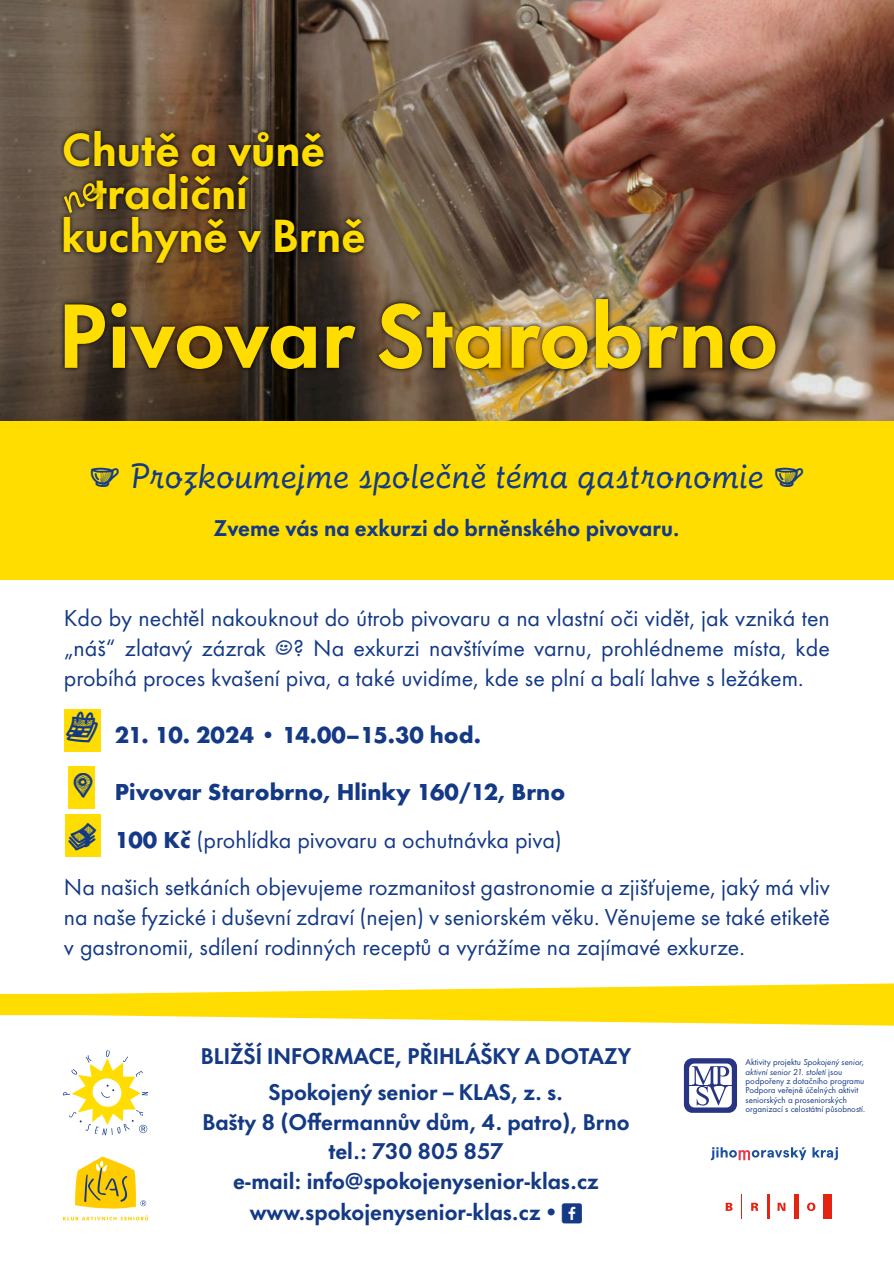
<style>
.page{position:relative;width:894px;height:1263px;background:#fff}
.page>*{position:absolute;margin:0;border:0;box-sizing:border-box;transform-origin:0 0}
.t1{font:700 84px "Futura Now Headline";color:#fd0}
.t2{font:700 42.9px "Futura Now Headline";color:#fd0}
.t3{font:36px "Futura Now Script";color:#143a85}
.t4{font:24px/29.7px "Futura TOT";color:#143a85;text-align:justify}
.t5{font:700 24px "Futura TOT";color:#143a85}
.t6{font:700 21px/29.7px "Futura Now Headline";color:#143a85;text-align:center}
.t7{font:9px/9.3px "Futura TOT";color:#143a85}
.t8{font:9px "Futura TOT Book Obli";color:#143a85}
.s1{font-weight:700}
.s2{font-family:"fontsocialmedia";font-weight:400}
.s3{font-family:"Futura TOT Book Obli"}
.s4{font-family:"Futura TOT"}
</style>
<div class="page">
<img style="left:0;top:0;width:893px;height:421px">
<img style="left:88px;top:169px;width:166px;height:42px">
<img style="left:58px;top:211px;width:312px;height:57px">
<img style="left:58px;top:178px;width:46px;height:40px">
<img style="left:59px;top:294px;width:722px;height:81px">
<div style="left:64px;top:709px;width:36px;height:43px;background:#fd0"></div>
<div style="left:69px;top:766px;width:26px;height:43px;background:#fd0"></div>
<div style="left:65px;top:814px;width:35px;height:43px;background:#fd0"></div>
<svg style="left:63px;top:1050px;width:85px;height:85px"></svg>
<svg style="left:63px;top:1156px;width:85px;height:64px"></svg>
<svg style="left:0;top:983px;width:893px;height:43px"></svg>
<svg style="left:683px;top:1058px;width:53px;height:55px"></svg>
<svg style="left:710px;top:1147px;width:96px;height:13px"></svg>
<svg style="left:812px;top:1147px;width:25px;height:13px"></svg>
<svg style="left:741px;top:1194px;width:1px;height:25px"></svg>
<hr style="left:766px;top:1194px;width:2px;height:25px;background:#e42313">
<div style="left:793px;top:1194px;width:5px;height:25px;background:#e42313"></div>
<div style="left:823px;top:1194px;width:8px;height:25px;background:#e42313"></div>
<svg style="left:807px;top:1203px;width:8px;height:8px"></svg>
<svg style="left:777px;top:1203px;width:8px;height:8px"></svg>
<svg style="left:751px;top:1203px;width:7px;height:8px"></svg>
<svg style="left:725px;top:1203px;width:7px;height:8px"></svg>
<div style="left:0;top:421px;width:893px;height:159px;background:#fd0"></div>
<svg style="left:62px;top:181px;width:39px;height:33px"></svg>
<h2 class="t2" style="left:62px;top:131px;width:265px">Chutě a vůně</h2>
<h2 class="t2" style="left:93px;top:174px;width:157px">tradiční</h2>
<h2 class="t2" style="left:61px;top:217px;width:306px">kuchyně v Brně</h2>
<h1 class="t1" style="left:58px;top:299px;width:721px">Pivovar Starobrno</h1>
<h3 class="t3" style="left:88px;top:462px;width:718px">◆ Prozkoumejme společně téma gastronomie ◆</h3>
<p class="t6" style="left:214px;top:516px;width:467px">Zveme vás na exkurzi do brněnského pivovaru.</p>
<p class="t4" style="left:64px;top:605px;width:767px">Kdo by nechtěl nakouknout do útrob pivovaru a na vlastní oči vidět, jak vzniká ten „náš“ zlatavý zázrak ? Na exkurzi navštívíme varnu, prohlédneme místa, kde probíhá proces kvašení piva, a také uvidíme, kde se plní a balí lahve s ležákem.</p>
<p class="t5" style="left:115px;top:725px;width:367px">21. 10. 2024 • 14.00–15.30 hod.</p>
<p class="t5" style="left:115px;top:782px;width:451px">Pivovar Starobrno, Hlinky 160/12, Brno</p>
<p class="t4" style="left:115px;top:827px;width:448px"><span class="s1">100 Kč</span> (prohlídka pivovaru a ochutnávka piva)</p>
<p class="t4" style="left:64px;top:874px;width:767px">Na našich setkáních objevujeme rozmanitost gastronomie a zjišťujeme, jaký má vliv</p>
<p class="t4" style="left:64px;top:904px;width:767px">na naše fyzické i duševní zdraví (nejen) v seniorském věku. Věnujeme se také etiketě v gastronomii, sdílení rodinných receptů a vyrážíme na zajímavé exkurze.</p>
<p class="t6" style="left:201px;top:1041px;width:431px;line-height:35.7px">BLIŽŠÍ INFORMACE, PŘIHLÁŠKY A DOTAZY<br>Spokojený senior – KLAS, z. s.</p>
<p class="t6" style="left:202px;top:1109px;width:428px">Bašty 8 (Offermannův dům, 4. patro), Brno tel.: 730 805 857<br>e-mail: info@spokojenysenior-klas.cz</p>
<p class="t6" style="left:250px;top:1200px;width:334px">www.spokojenysenior-klas.cz • <span class="s2">f</span></p>
<p class="t7" style="left:745px;top:1058px;width:120px">Aktivity projektu <span class="s3">Spokojený senior,</span></p>
<p class="t8" style="left:745px;top:1068px;width:98px">aktivní senior 21. století <span class="s4">jsou</span></p>
<p class="t7" style="left:745px;top:1077px;width:121px">podpořeny z dotačního programu Podpora veřejně účelných aktivit seniorských a proseniorských organizací s celostátní působností.</p>
</div>
